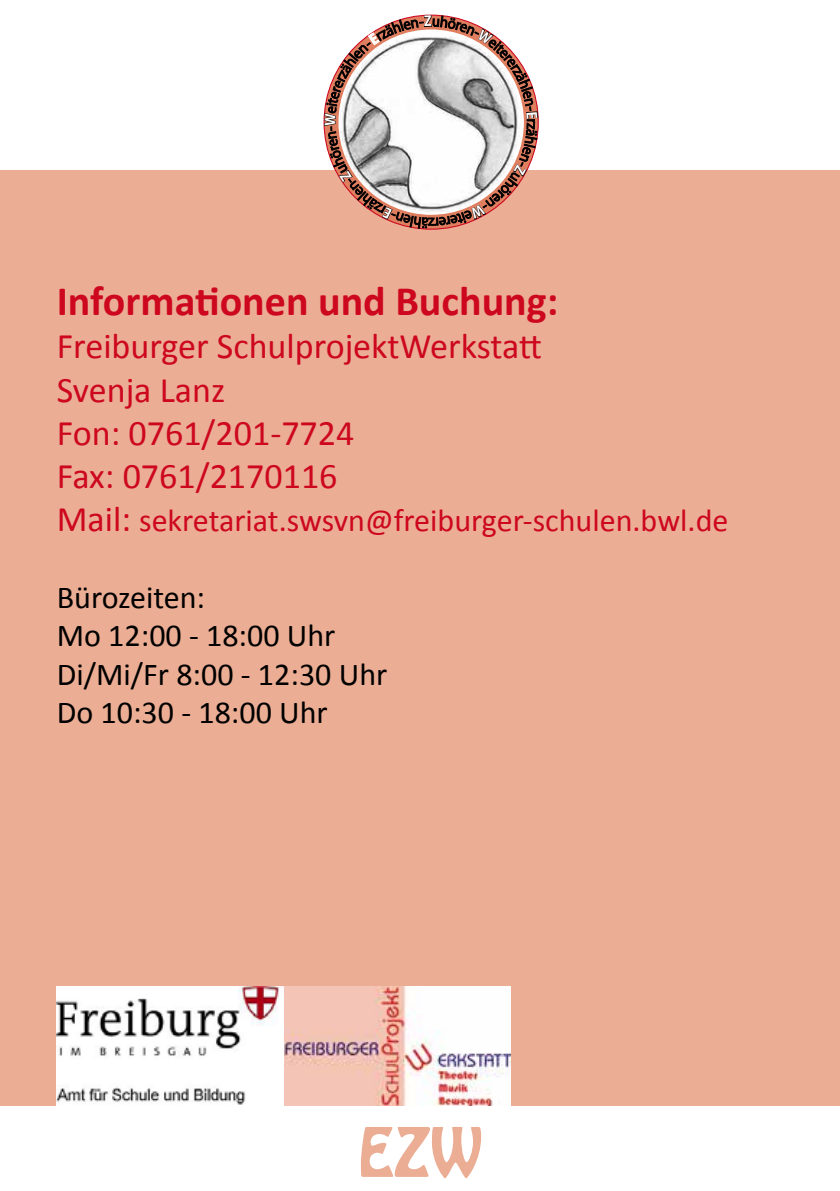
<style>
.page{position:relative;width:840px;height:1191px;background:#fff}
.page>*{position:absolute;margin:0;border:0;box-sizing:border-box;transform-origin:0 0}
.t1{font:60px "Hobo Std";color:#ebad93}
.t2{font:700 42px "Calibri";color:#cd071e}
.t3{font:36px/43.2px "Calibri";color:#cd071e}
.t4{font:32px/38.4px "Calibri";color:#000}
.t5{font:32px "Calibri";color:#cd071e}
.s1{font-size:36px}
</style>
<div class="page">
<div style="left:0;top:170px;width:839px;height:936px;background:#ebad93"></div>
<img style="left:57px;top:986px;width:453px;height:120px">
<svg style="left:323px;top:15px;width:215px;height:214px"></svg>
<p class="t2" style="left:57px;top:274px;width:503px">Informationen und Buchung:</p>
<p class="t3" style="left:57px;top:325px;width:486px">Freiburger SchulprojektWerkstatt<br>Svenja Lanz<br>Fon: 0761/201-7724<br>Fax: 0761/2170116</p>
<p class="t5" style="left:57px;top:500px;width:672px"><span class="s1">Mail:</span> sekretariat.swsvn@freiburger-schulen.bwl.de</p>
<p class="t4" style="left:57px;top:578px;width:332px">Bürozeiten:<br>Mo 12:00 - 18:00 Uhr<br>Di/Mi/Fr 8:00 - 12:30 Uhr<br>Do 10:30 - 18:00 Uhr</p>
<h1 class="t1" style="left:357px;top:1110px;width:126px">EZW</h1>
</div>
